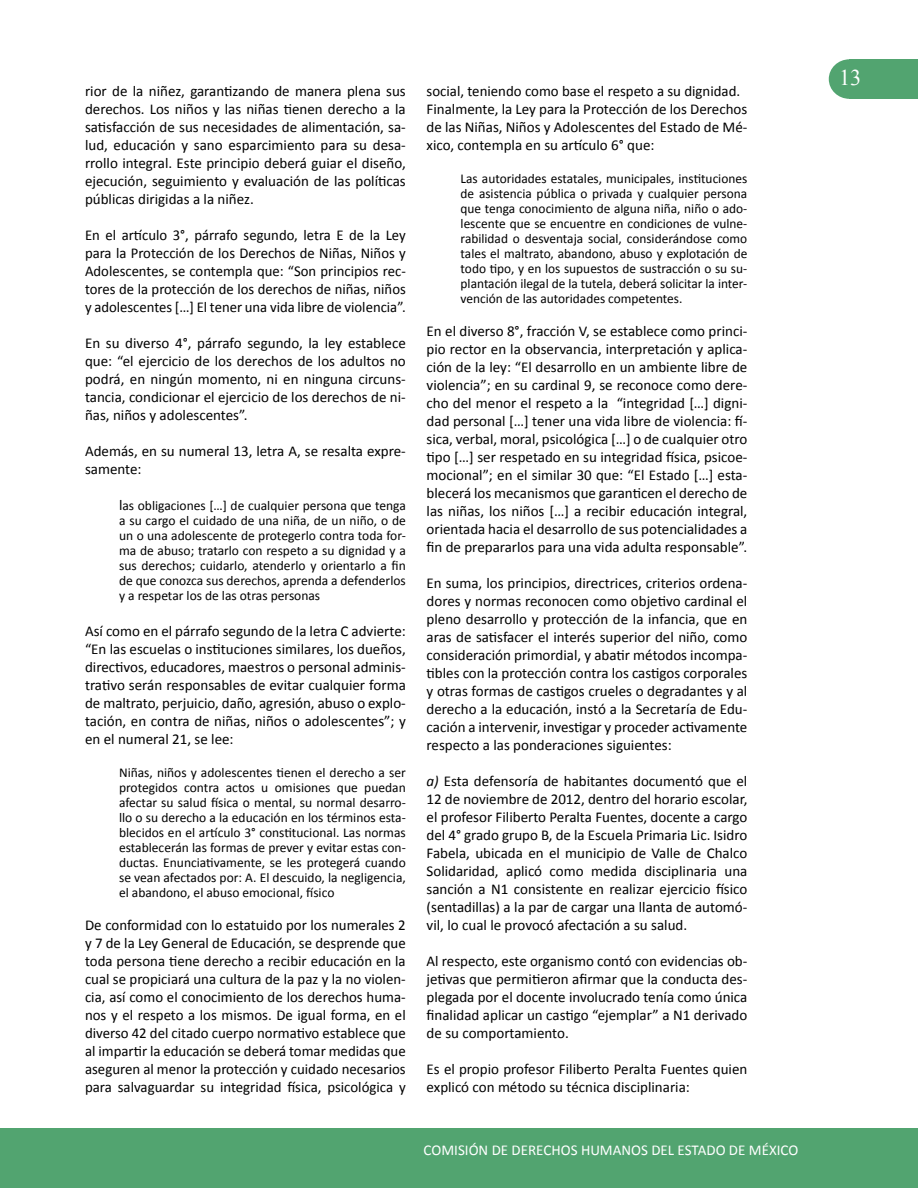
<style>
.page{position:relative;width:918px;height:1188px;background:#fff}
.page>*{position:absolute;margin:0;border:0;box-sizing:border-box;transform-origin:0 0}
.t1{font:22.5px "Times New Roman";color:#fff}
.t2{font:15px/18px "Calibri";color:#000;text-align:justify}
.t3{font:15px "Calibri";color:#fff}
.t4{font:13.5px/15px "Calibri";color:#000;text-align:justify}
.s1{font-size:15px}
.s2{font-style:italic}
</style>
<div class="page">
<div style="left:849px;top:59px;width:69px;height:40px;background:#52a470"></div>
<div style="left:829px;top:59px;width:41px;height:40px;background:#52a470;border-radius:50%"></div>
<div style="left:0;top:1128px;width:918px;height:60px;background:#52a470"></div>
<p class="t2" style="left:85px;top:82px;width:322px">rior de la niñez, garantizando de manera plena sus derechos. Los niños y las niñas tienen derecho a la satisfacción de sus necesidades de alimentación, sa&shy;lud, educación y sano esparcimiento para su desa&shy;rrollo integral. Este principio deberá guiar el diseño, ejecución, seguimiento y evaluación de las políticas públicas dirigidas a la niñez.</p>
<p class="t2" style="left:85px;top:226px;width:322px">En el artículo 3°, párrafo segundo, letra E de la Ley para la Protección de los Derechos de Niñas, Niños y Adolescentes, se contempla que: “Son principios rec&shy;tores de la protección de los derechos de niñas, niños y adolescentes […] El tener una vida libre de violencia”.</p>
<p class="t2" style="left:85px;top:334px;width:322px">En su diverso 4°, párrafo segundo, la ley establece que: “el ejercicio de los derechos de los adultos no podrá, en ningún momento, ni en ninguna circuns&shy;tancia, condicionar el ejercicio de los derechos de ni&shy;ñas, niños y adolescentes”.</p>
<p class="t2" style="left:85px;top:442px;width:322px">Además, en su numeral 13, letra A, se resalta expre&shy;samente:</p>
<p class="t4" style="left:119px;top:498px;width:288px"><span class="s1">l</span>as obligaciones […] de cualquier persona que tenga a su cargo el cuidado de una niña, de un niño, o de un o una adolescente de protegerlo contra toda for&shy;ma de abuso; tratarlo con respeto a su dignidad y a sus derechos; cuidarlo, atenderlo y orientarlo a fin de que conozca sus derechos, aprenda a defenderlos y a respetar los de las otras personas</p>
<p class="t2" style="left:85px;top:622px;width:322px">Así como en el párrafo segundo de la letra C advierte: “En las escuelas o instituciones similares, los dueños, directivos, educadores, maestros o personal adminis&shy;trativo serán responsables de evitar cualquier forma de maltrato, perjuicio, daño, agresión, abuso o explo&shy;tación, en contra de niñas, niños o adolescentes”; y en el numeral 21, se lee:</p>
<p class="t4" style="left:119px;top:765px;width:288px">Niñas, niños y adolescentes tienen el derecho a ser protegidos contra actos u omisiones que puedan afectar su salud física o mental, su normal desarro&shy;llo o su derecho a la educación en los términos esta&shy;blecidos en el artículo 3° constitucional. Las normas establecerán las formas de prever y evitar estas con&shy;ductas. Enunciativamente, se les protegerá cuando se vean afectados por: A. El descuido, la negligencia, el abandono, el abuso emocional, físico</p>
<p class="t2" style="left:85px;top:916px;width:322px">De conformidad con lo estatuido por los numerales 2 y 7 de la Ley General de Educación, se desprende que toda persona tiene derecho a recibir educación en la cual se propiciará una cultura de la paz y la no violen&shy;cia, así como el conocimiento de los derechos huma&shy;nos y el respeto a los mismos. De igual forma, en el diverso 42 del citado cuerpo normativo establece que al impartir la educación se deberá tomar medidas que aseguren al menor la protección y cuidado necesarios para salvaguardar su integridad física, psicológica y</p>
<p class="t2" style="left:427px;top:82px;width:322px;text-align:left">social, teniendo como base el respeto a su dignidad.<br>Finalmente, la Ley para la Protección de los Derechos de las Niñas, Niños y Adolescentes del Estado de Mé&shy;xico, contempla en su artículo 6° que:</p>
<p class="t4" style="left:461px;top:171px;width:288px">Las autoridades estatales, municipales, instituciones de asistencia pública o privada y cualquier persona que tenga conocimiento de alguna niña, niño o ado&shy;lescente que se encuentre en condiciones de vulne&shy;rabilidad o desventaja social, considerándose como tales el maltrato, abandono, abuso y explotación de todo tipo, y en los supuestos de sustracción o su su&shy;plantación ilegal de la tutela, deberá solicitar la inter&shy;vención de las autoridades competentes.</p>
<p class="t2" style="left:427px;top:322px;width:322px">En el diverso 8°, fracción V, se establece como princi&shy;pio rector en la observancia, interpretación y aplica&shy;ción de la ley: “El desarrollo en un ambiente libre de violencia”; en su cardinal 9, se reconoce como dere&shy;cho del menor el respeto a la “integridad […] digni&shy;dad personal […] tener una vida libre de violencia: fí&shy;sica, verbal, moral, psicológica […] o de cualquier otro tipo […] ser respetado en su integridad física, psicoe&shy;mocional”; en el similar 30 que: “El Estado […] esta&shy;blecerá los mecanismos que garanticen el derecho de las niñas, los niños […] a recibir educación integral, orientada hacia el desarrollo de sus potencialidades a fin de prepararlos para una vida adulta responsable”.</p>
<p class="t2" style="left:427px;top:574px;width:322px">En suma, los principios, directrices, criterios ordena&shy;dores y normas reconocen como objetivo cardinal el pleno desarrollo y protección de la infancia, que en aras de satisfacer el interés superior del niño, como consideración primordial, y abatir métodos incompa&shy;tibles con la protección contra los castigos corporales y otras formas de castigos crueles o degradantes y al derecho a la educación, instó a la Secretaría de Edu&shy;cación a intervenir, investigar y proceder activamente respecto a las ponderaciones siguientes:</p>
<p class="t2" style="left:427px;top:772px;width:322px"><span class="s2">a)</span> Esta defensoría de habitantes documentó que el 12 de noviembre de 2012, dentro del horario escolar, el profesor Filiberto Peralta Fuentes, docente a cargo del 4° grado grupo B, de la Escuela Primaria Lic. Isidro Fabela, ubicada en el municipio de Valle de Chalco Solidaridad, aplicó como medida disciplinaria una sanción a N1 consistente en realizar ejercicio físico (sentadillas) a la par de cargar una llanta de automó&shy;vil, lo cual le provocó afectación a su salud.</p>
<p class="t2" style="left:427px;top:952px;width:322px">Al respecto, este organismo contó con evidencias ob&shy;jetivas que permitieron afirmar que la conducta des&shy;plegada por el docente involucrado tenía como única finalidad aplicar un castigo “ejemplar” a N1 derivado de su comportamiento.</p>
<p class="t2" style="left:427px;top:1060px;width:322px">Es el propio profesor Filiberto Peralta Fuentes quien explicó con método su técnica disciplinaria:</p>
<p class="t3" style="left:424px;top:1140px;width:376px">COMISIÓN DE DERECHOS HUMANOS DEL ESTADO DE MÉXICO</p>
<h1 class="t1" style="left:839px;top:63px;width:24px">13</h1>
</div>
